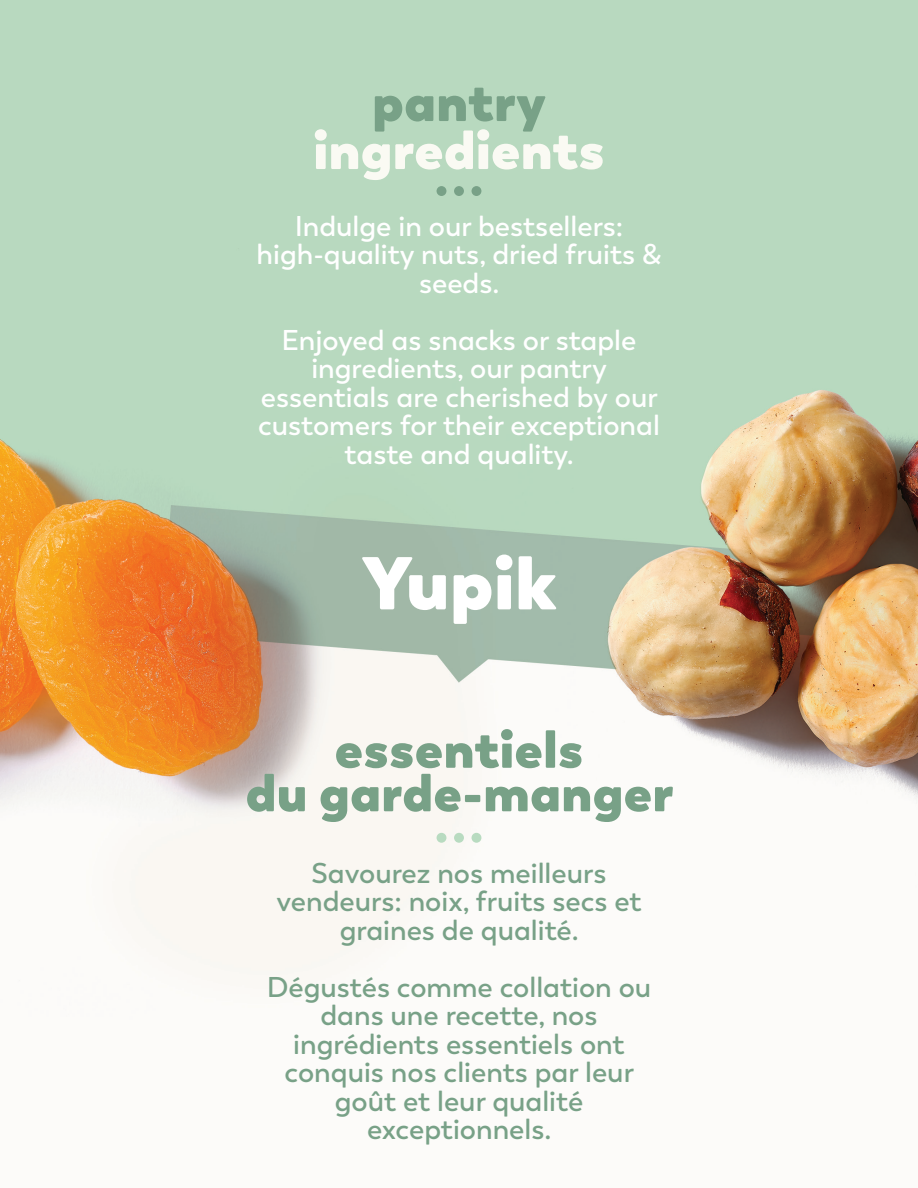
<style>
.page{position:relative;width:918px;height:1188px;background:#fff}
.page>*{position:absolute;margin:0;border:0;box-sizing:border-box;transform-origin:0 0}
.t1{font:800 74.4px "Boston";color:#fff}
.t2{font:800 54px "Boston";color:#fafaf3}
.t3{font:800 54px "Boston";color:#78a187}
.t4{font:800 52.5px/43.5px "Boston";color:#78a187;text-align:center}
.t5{font:600 28.5px/28.5px "Boston";color:#78a187;text-align:center}
.t6{font:600 28.5px/28.5px "Boston";color:#fff;text-align:center}
</style>
<div class="page">
<img style="left:0;top:0;width:918px;height:989px">
<img style="left:917px;top:232px;width:1px;height:142px">
<img style="left:917px;top:892px;width:1px;height:97px">
<img style="left:917px;top:562px;width:1px;height:143px">
<div style="left:437px;top:186px;width:9px;height:10px;background:#78a187;border-radius:50%"></div>
<div style="left:454px;top:186px;width:10px;height:10px;background:#78a187;border-radius:50%"></div>
<div style="left:472px;top:186px;width:9px;height:10px;background:#78a187;border-radius:50%"></div>
<div style="left:437px;top:833px;width:9px;height:10px;background:#b8dbc0;border-radius:50%"></div>
<div style="left:454px;top:833px;width:10px;height:10px;background:#b8dbc0;border-radius:50%"></div>
<div style="left:472px;top:833px;width:9px;height:10px;background:#b8dbc0;border-radius:50%"></div>
<h2 class="t3" style="left:372px;top:67px;width:175px">pantry</h2>
<h2 class="t2" style="left:313px;top:115px;width:293px">ingredients</h2>
<p class="t6" style="left:257px;top:212px;width:406px">Indulge in our bestsellers: high-quality nuts, dried fruits &amp; seeds.</p>
<p class="t6" style="left:258px;top:326px;width:403px">Enjoyed as snacks or staple ingredients, our pantry essentials are cherished by our customers for their exceptional taste and quality.</p>
<h1 class="t1" style="left:361px;top:535px;width:197px">Yupik</h1>
<h3 class="t4" style="left:245px;top:728px;width:430px">essentiels<br>du garde-manger</h3>
<p class="t5" style="left:276px;top:859px;width:367px">Savourez nos meilleurs vendeurs: noix, fruits secs et graines de qualité.</p>
<p class="t5" style="left:267px;top:973px;width:386px">Dégustés comme collation ou dans une recette, nos ingrédients essentiels ont conquis nos clients par leur goût et leur qualité exceptionnels.</p>
</div>
